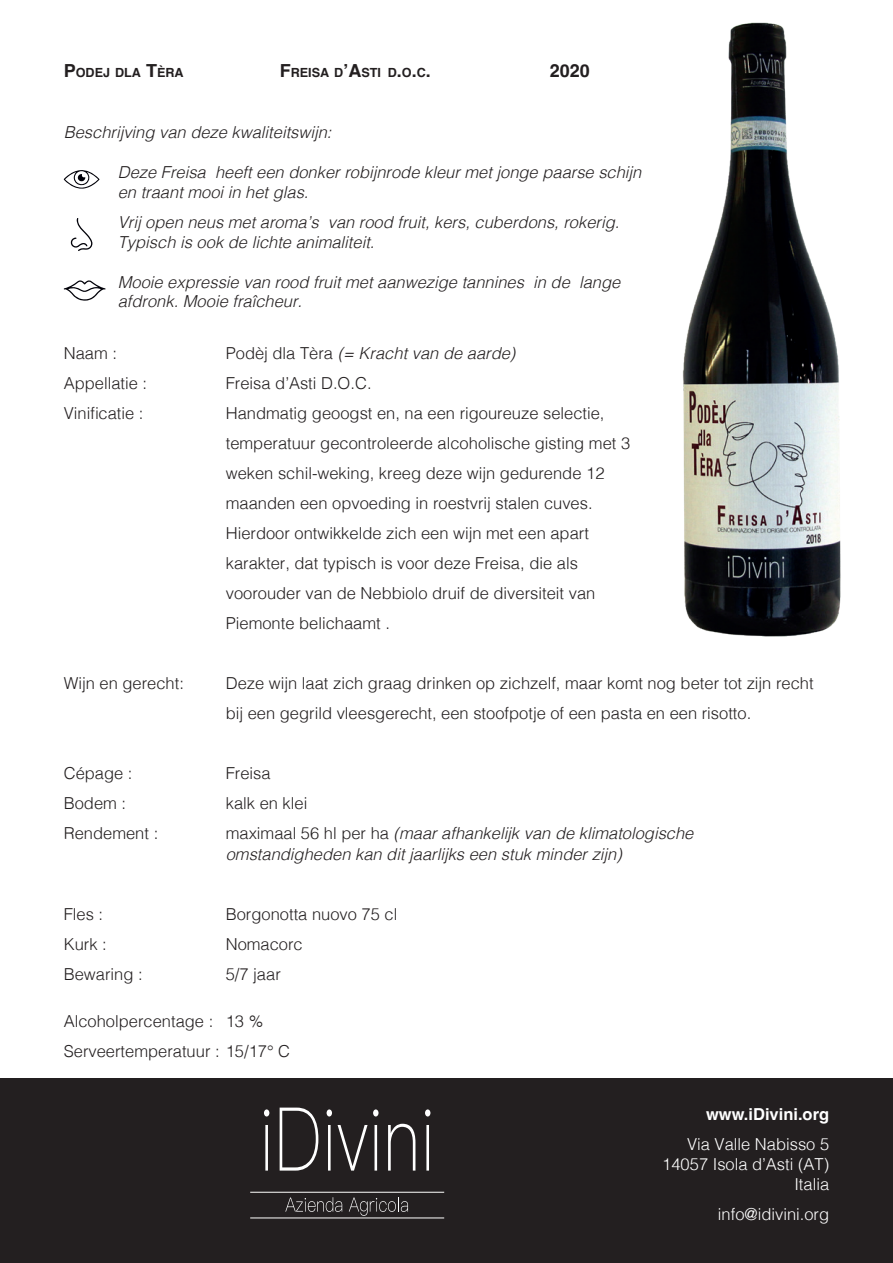
<style>
.page{position:relative;width:893px;height:1263px;background:#fff}
.page>*{position:absolute;margin:0;border:0;box-sizing:border-box;transform-origin:0 0}
.t1{font:700 18px "Helvetica";color:#231f20}
.t2{font:300 16.5px/30px "Helvetica";color:#231f20}
.t3{font:italic 300 16.5px/19.8px "Helvetica";color:#231f20}
.t4{font:300 16.5px/19.8px "Helvetica";color:#fff;text-align:right}
.t5{font:700 16.5px "Helvetica";color:#fff}
.t6{font:700 12.6px "Helvetica";color:#231f20}
.s1{font-size:18px}
.s2{font-style:normal}
</style>
<div class="page">
<div style="left:0;top:1078px;width:893px;height:185px;background:#231f20"></div>
<svg style="left:264px;top:1109px;width:5px;height:61px"></svg>
<svg style="left:280px;top:1107px;width:38px;height:63px"></svg>
<svg style="left:327px;top:1109px;width:5px;height:61px"></svg>
<svg style="left:338px;top:1109px;width:40px;height:61px"></svg>
<svg style="left:388px;top:1124px;width:27px;height:46px"></svg>
<svg style="left:425px;top:1109px;width:5px;height:61px"></svg>
<hr style="left:250px;top:1192px;width:194px;height:1px;background:#fffefd">
<hr style="left:250px;top:1218px;width:194px;height:1px;background:#fffefd">
<svg style="left:285px;top:1197px;width:57px;height:15px"></svg>
<svg style="left:349px;top:1197px;width:59px;height:19px"></svg>
<img style="left:682px;top:22px;width:159px;height:615px">
<svg style="left:64px;top:170px;width:36px;height:19px"></svg>
<svg style="left:71px;top:218px;width:22px;height:33px"></svg>
<svg style="left:64px;top:280px;width:42px;height:21px"></svg>
<p class="t6" style="left:64px;top:65px;width:121px"><span class="s1">P</span>ODEJ DLA <span class="s1">T</span>ÈRA</p>
<p class="t6" style="left:280px;top:65px;width:153px"><span class="s1">F</span>REISA D<span class="s1">’A</span>STI D<span class="s1">.</span>O<span class="s1">.</span>C<span class="s1">.</span></p>
<p class="t1" style="left:550px;top:60px;width:42px">2020</p>
<p class="t3" style="left:64px;top:122px;width:269px">Beschrijving van deze kwaliteitswijn:</p>
<p class="t3" style="left:118px;top:161px;width:525px">Deze Freisa heeft een donker robijnrode kleur met jonge paarse schijn en traant mooi in het glas.</p>
<p class="t3" style="left:118px;top:211px;width:503px">Vrij open neus met aroma’s van rood fruit, kers, cuberdons, rokerig.<br>Typisch is ook de lichte animaliteit.</p>
<p class="t3" style="left:118px;top:271px;width:504px">Mooie expressie van rood fruit met aanwezige tannines in de lange afdronk. Mooie fraîcheur.</p>
<p class="t2" style="left:64px;top:337px;width:55px">Naam :</p>
<p class="t3" style="left:226px;top:342px;width:291px"><span class="s2">Podèj dla Tèra</span> (= Kracht van de aarde)</p>
<p class="t2" style="left:64px;top:367px;width:85px">Appellatie :</p>
<p class="t2" style="left:226px;top:367px;width:147px">Freisa d’Asti D.O.C.</p>
<p class="t2" style="left:64px;top:397px;width:81px">Vinificatie :</p>
<p class="t2" style="left:226px;top:397px;width:406px">Handmatig geoogst en, na een rigoureuze selectie, temperatuur gecontroleerde alcoholische gisting met 3 weken schil-weking, kreeg deze wijn gedurende 12 maanden een opvoeding in roestvrij stalen cuves.<br>Hierdoor ontwikkelde zich een wijn met een apart karakter, dat typisch is voor deze Freisa, die als voorouder van de Nebbiolo druif de diversiteit van Piemonte belichaamt .</p>
<p class="t2" style="left:64px;top:667px;width:122px">Wijn en gerecht:</p>
<p class="t2" style="left:226px;top:667px;width:589px">Deze wijn laat zich graag drinken op zichzelf, maar komt nog beter tot zijn recht bij een gegrild vleesgerecht, een stoofpotje of een pasta en een risotto.</p>
<p class="t2" style="left:64px;top:757px;width:70px">Cépage :</p>
<p class="t2" style="left:226px;top:757px;width:46px">Freisa</p>
<p class="t2" style="left:64px;top:787px;width:64px">Bodem :</p>
<p class="t2" style="left:226px;top:787px;width:83px">kalk en klei</p>
<p class="t2" style="left:64px;top:817px;width:96px">Rendement :</p>
<p class="t3" style="left:226px;top:822px;width:469px;line-height:21px"><span class="s2">maximaal 56 hl per ha</span> (maar afhankelijk van de klimatologische omstandigheden kan dit jaarlijks een stuk minder zijn)</p>
<p class="t2" style="left:64px;top:898px;width:41px">Fles :</p>
<p class="t2" style="left:226px;top:898px;width:173px">Borgonotta nuovo 75 cl</p>
<p class="t2" style="left:64px;top:928px;width:45px">Kurk :</p>
<p class="t2" style="left:226px;top:928px;width:79px">Nomacorc</p>
<p class="t2" style="left:64px;top:958px;width:80px">Bewaring :</p>
<p class="t2" style="left:226px;top:958px;width:57px">5/7 jaar</p>
<p class="t2" style="left:64px;top:1004px;width:228px">Alcoholpercentage : 13 %<br>Serveertemperatuur : 15/17° C</p>
<p class="t5" style="left:706px;top:1104px;width:125px">www.iDivini.org</p>
<p class="t4" style="left:662px;top:1133px;width:168px">Via Valle Nabisso 5<br>14057 Isola d’Asti (AT)<br>Italia</p>
<p class="t4" style="left:718px;top:1203px;width:113px">info@idivini.org</p>
</div>
